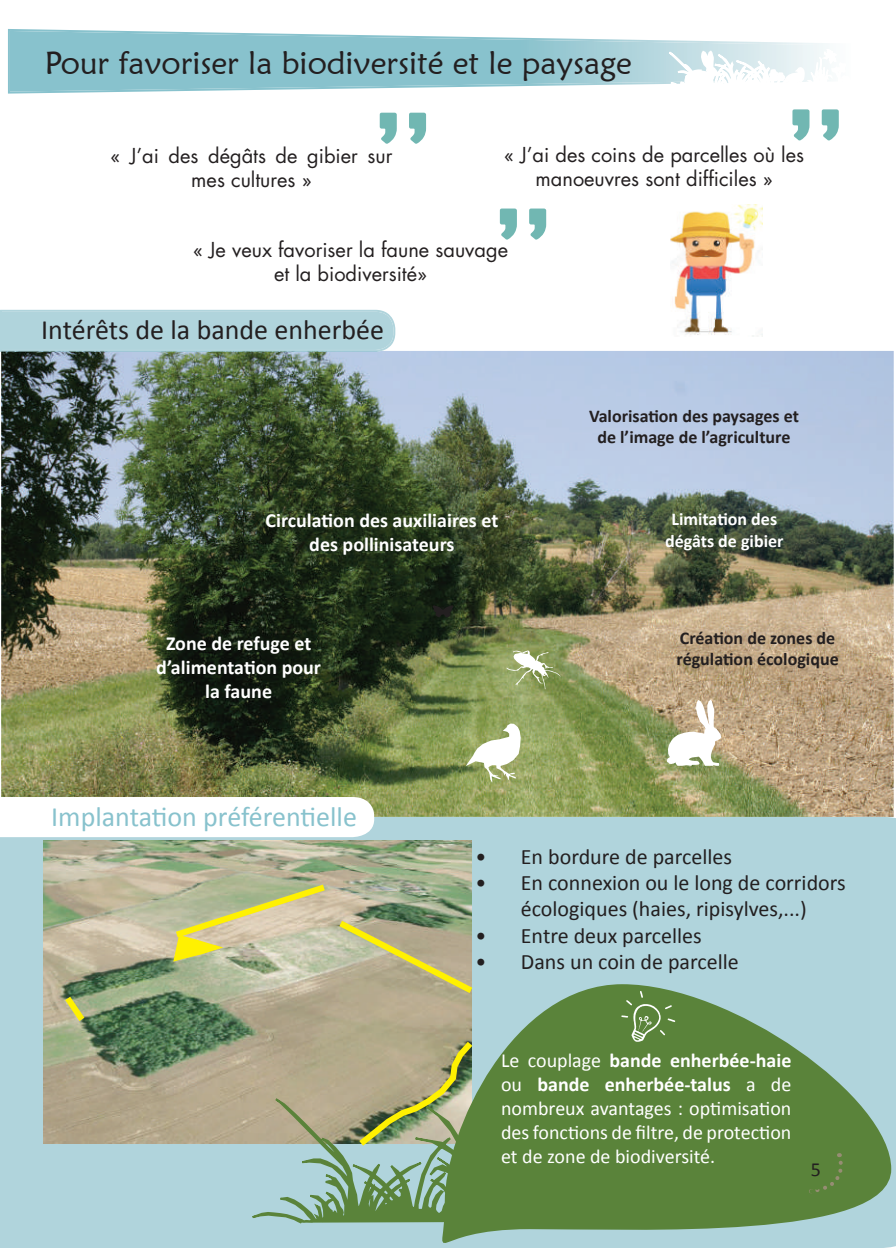
<style>
.page{position:relative;width:896px;height:1248px;background:#fff}
.page>*{position:absolute;margin:0;border:0;box-sizing:border-box;transform-origin:0 0}
.t1{font:96px "COCOGOOSE";color:#71b7b2}
.t2{font:32px "Maiandra GD";color:#231f20}
.t3{font:28px "Calibri";color:#88c2cd}
.t4{font:28px "Calibri";color:#231f20}
.t5{font:22px/26.4px "Calibri";color:#231f20;text-align:center}
.t6{font:20px/24px "Futura";color:#231f20;text-align:center}
.t7{font:20px/24px "Calibri";color:#fff;text-align:justify}
.t8{font:700 20px/24px "Calibri";color:#fff;text-align:center}
.t9{font:20px "Calibri";color:#231f20}
.t10{font:700 18px/21.6px "Calibri";color:#231f20;text-align:center}
.t11{font:700 18px/21.6px "Calibri";color:#fff;text-align:center}
.s1{font-weight:700}
</style>
<div class="page">
<div style="left:0;top:816px;width:896px;height:431px;background:#b0d4dc"></div>
<svg style="left:8px;top:29px;width:622px;height:65px;background:#9dccd5"></svg>
<img style="left:44px;top:840px;width:428px;height:303px">
<div style="left:353px;top:1035px;width:68px;height:23px;background:#b3aa8a"></div>
<svg style="left:59px;top:989px;width:31px;height:38px"></svg>
<svg style="left:169px;top:879px;width:310px;height:119px;background:#b7b88f"></svg>
<img style="left:1px;top:351px;width:892px;height:465px">
<svg style="left:507px;top:650px;width:54px;height:39px"></svg>
<svg style="left:466px;top:723px;width:55px;height:59px"></svg>
<svg style="left:667px;top:699px;width:54px;height:66px"></svg>
<svg style="left:432px;top:605px;width:21px;height:12px"></svg>
<svg style="left:630px;top:39px;width:198px;height:46px"></svg>
<svg style="left:222px;top:1058px;width:199px;height:188px;background:#a4b59f"></svg>
<svg style="left:421px;top:983px;width:471px;height:264px;background:#769a68"></svg>
<svg style="left:621px;top:990px;width:54px;height:51px;background:#6c9150"></svg>
<div style="left:0;top:310px;width:395px;height:42px;background:#b0d4dc"></div>
<img style="left:1px;top:351px;width:381px;height:1px">
<svg style="left:0;top:797px;width:374px;height:40px"></svg>
<div style="left:809px;top:1145px;width:35px;height:50px;background:#5a833a"></div>
<img style="left:670px;top:204px;width:93px;height:132px">
<h2 class="t2" style="left:45px;top:43px;width:588px">Pour favoriser la biodiversité et le paysage</h2>
<h1 class="t1" style="left:373px;top:21px;width:60px">,,</h1>
<h1 class="t1" style="left:786px;top:18px;width:60px">,,</h1>
<p class="t6" style="left:111px;top:144px;width:283px">« J’ai des dégâts de gibier sur mes cultures »</p>
<p class="t6" style="left:504px;top:143px;width:301px">« J’ai des coins de parcelles où les manoeuvres sont difficiles »</p>
<h1 class="t1" style="left:493px;top:117px;width:60px">,,</h1>
<p class="t6" style="left:193px;top:237px;width:316px">« Je veux favoriser la faune sauvage et la biodiversité»</p>
<h3 class="t4" style="left:41px;top:312px;width:344px">Intérêts de la bande enherbée</h3>
<p class="t10" style="left:589px;top:405px;width:211px">Valorisaton des paysages et de l’image de l’agriculture</p>
<p class="t8" style="left:265px;top:508px;width:234px">Circulaton des auxiliaires et des pollinisateurs</p>
<p class="t11" style="left:665px;top:508px;width:120px">Limitaton des dégâts de gibier</p>
<p class="t8" style="left:156px;top:630px;width:166px">Zone de refuge et d’alimentaton pour la faune</p>
<p class="t10" style="left:676px;top:627px;width:164px;text-align:left">Créaton de zones de régulaton écologique</p>
<h3 class="t3" style="left:51px;top:799px;width:307px">Implantation préférentielle</h3>
<p class="t5" style="left:475px;top:843px;width:258px">• En bordure de parcelles</p>
<p class="t5" style="left:475px;top:869px;width:372px">• En connexion ou le long de corridors écologiques (haies, ripisylves,...)</p>
<p class="t5" style="left:475px;top:922px;width:228px">• Entre deux parcelles</p>
<p class="t5" style="left:475px;top:948px;width:265px">• Dans un coin de parcelle</p>
<p class="t7" style="left:501px;top:1048px;width:292px">Le couplage <span class="s1">bande enherbée-haie </span>ou <span class="s1">bande enherbée-talus</span> a de nombreux avantages : optimisation des fonctions de filtre, de protection et de zone de biodiversité.</p>
<p class="t9" style="left:811px;top:1156px;width:12px">5</p>
</div>
